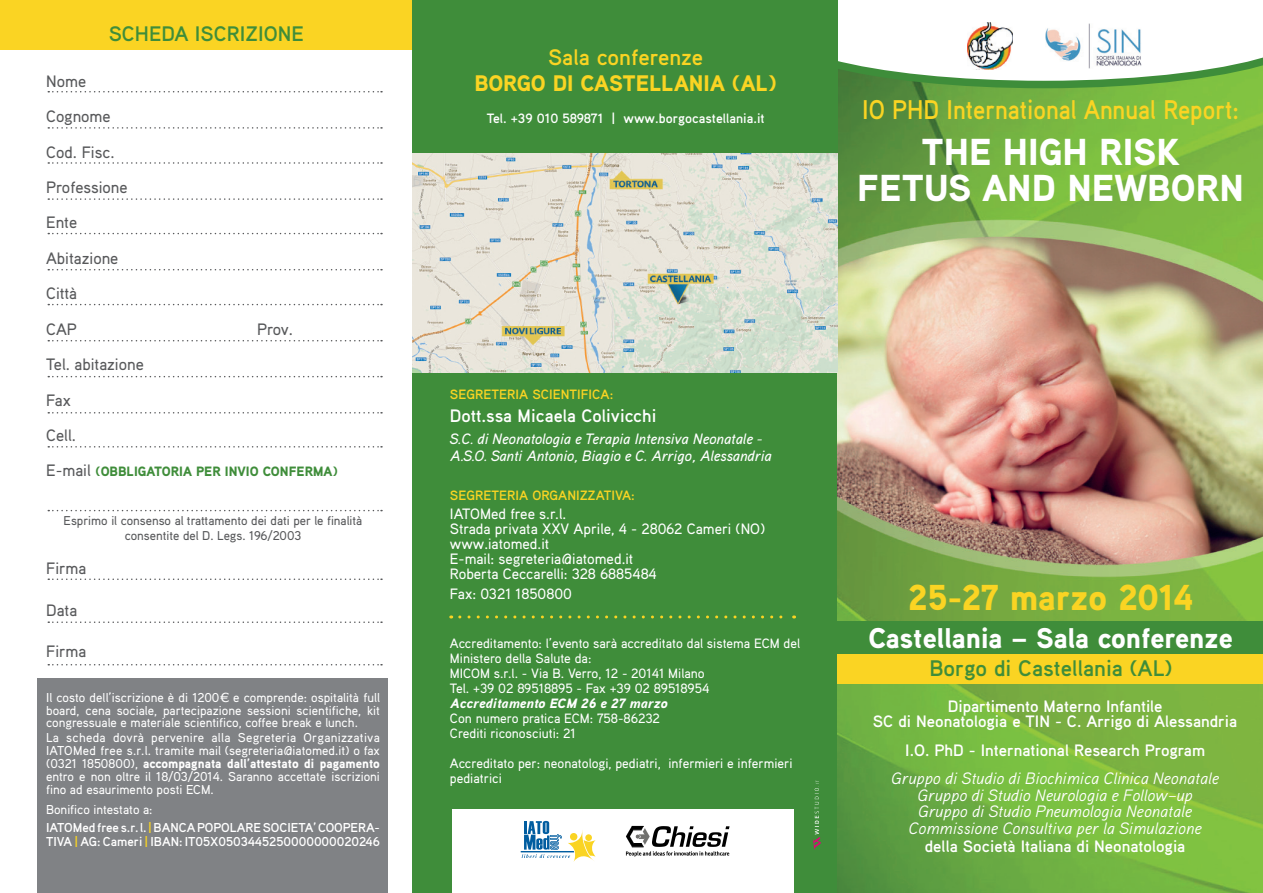
<style>
.page{position:relative;width:1263px;height:893px;background:#fff}
.page>*{position:absolute;margin:0;border:0;box-sizing:border-box;transform-origin:0 0}
.t1{font:900 37.5px "Aaux Pro";color:#fff}
.t2{font:900 36px "Aaux Pro";color:#fad423}
.t3{font:900 28.5px "Aaux Pro";color:#fff}
.t4{font:700 27px "Aaux Pro";color:#fad423;scale:.9 1}
.t5{font:22.5px "Aaux Pro Black OSF";color:#fad423}
.t6{font:700 22.5px "Aaux Pro";color:#3f8d3a}
.t7{font:700 22.5px "Aaux Pro";color:#fad423}
.t8{font:700 21px "Aaux Pro";color:#3f8d3a}
.t9{font:700 18px "Aaux Pro";color:#fff}
.t10{font:italic 16.5px "Aaux Pro";color:#fff}
.t11{font:700 16.5px "Aaux Pro";color:#fff}
.t12{font:16.5px "Aaux Pro Medium OSF";color:#57585a}
.t13{font:500 15px "Aaux Pro";color:#fff}
.t14{font:italic 500 15px/16.5px "Aaux Pro";color:#fff}
.t15{font:500 13.5px/15px "Aaux Pro";color:#fff}
.t16{font:700 13.5px "Aaux Pro";color:#fad423}
.t17{font:700 13.5px "Aaux Pro";color:#fff}
.t18{font:900 13.5px "Aaux Pro";color:#3f8d3a}
.t19{font:italic 900 13.5px "Aaux Pro";color:#fff}
.t20{font:500 12.9px/12.9px "Aaux Pro";color:#fff;text-align:justify}
.t21{font:700 12.9px/14.4px "Aaux Pro";color:#fff}
.t22{font:500 12.75px "Aaux Pro";color:#57585a}
.s1{font-family:"Aaux Pro Medium OSF";font-weight:400;font-size:16.5px;color:#57585a}
.s2{font-family:"Akzidenz Grotesk BQ";font-weight:400}
.s3{font-weight:900}
.s4{color:#fad423}
</style>
<div class="page">
<div style="left:412px;top:251px;width:426px;height:642px;background:#3f8d3a"></div>
<div style="left:452px;top:809px;width:341px;height:84px;background:#fff"></div>
<img style="left:838px;top:92px;width:425px;height:801px">
<div style="left:0;top:0;width:412px;height:50px;background:#fad423"></div>
<svg style="left:838px;top:22px;width:425px;height:70px"></svg>
<div style="left:412px;top:0;width:426px;height:230px;background:#3f8d3a"></div>
<img style="left:412px;top:153px;width:426px;height:219px">
<svg style="left:460px;top:615px;width:335px;height:3px"></svg>
<div style="left:37px;top:679px;width:351px;height:214px;background:#808285"></div>
<svg style="left:48px;top:91px;width:334px;height:1px"></svg>
<svg style="left:48px;top:578px;width:334px;height:2px"></svg>
<svg style="left:48px;top:162px;width:334px;height:2px"></svg>
<svg style="left:48px;top:664px;width:334px;height:1px"></svg>
<svg style="left:48px;top:233px;width:334px;height:1px"></svg>
<svg style="left:48px;top:304px;width:334px;height:1px"></svg>
<svg style="left:48px;top:376px;width:334px;height:1px"></svg>
<svg style="left:48px;top:446px;width:334px;height:2px"></svg>
<svg style="left:48px;top:127px;width:334px;height:2px"></svg>
<svg style="left:48px;top:621px;width:334px;height:2px"></svg>
<svg style="left:48px;top:198px;width:334px;height:2px"></svg>
<svg style="left:48px;top:269px;width:334px;height:1px"></svg>
<svg style="left:48px;top:340px;width:334px;height:1px"></svg>
<svg style="left:48px;top:412px;width:334px;height:2px"></svg>
<svg style="left:48px;top:510px;width:334px;height:1px"></svg>
<svg style="left:813px;top:780px;width:8px;height:69px"></svg>
<div style="left:838px;top:621px;width:425px;height:33px;background:#3f8d3a"></div>
<div style="left:838px;top:655px;width:425px;height:29px;background:#fad423"></div>
<img style="left:1045px;top:23px;width:98px;height:46px">
<img style="left:967px;top:23px;width:45px;height:46px">
<svg style="left:521px;top:821px;width:75px;height:41px"></svg>
<svg style="left:626px;top:826px;width:103px;height:31px"></svg>
<p class="t8" style="left:109px;top:20px;width:197px">SCHEDA ISCRIZIONE</p>
<p class="t12" style="left:46px;top:71px;width:42px">Nome</p>
<p class="t12" style="left:46px;top:106px;width:66px">Cognome</p>
<p class="t12" style="left:46px;top:142px;width:70px">Cod. Fisc.</p>
<p class="t12" style="left:46px;top:177px;width:83px">Professione</p>
<p class="t12" style="left:46px;top:212px;width:33px">Ente</p>
<p class="t12" style="left:46px;top:248px;width:74px">Abitazione</p>
<p class="t12" style="left:46px;top:283px;width:33px">Città</p>
<p class="t12" style="left:46px;top:319px;width:32px">CAP</p>
<p class="t12" style="left:257px;top:319px;width:38px">Prov.</p>
<p class="t12" style="left:46px;top:354px;width:99px">Tel. abitazione</p>
<p class="t12" style="left:46px;top:389px;width:26px">Fax</p>
<p class="t12" style="left:46px;top:425px;width:31px">Cell.</p>
<p class="t18" style="left:46px;top:463px;width:293px"><span class="s1">E-mail</span> (OBBLIGATORIA PER INVIO CONFERMA)</p>
<p class="t22" style="left:64px;top:513px;width:300px">Esprimo il consenso al trattamento dei dati per le finalità</p>
<p class="t22" style="left:125px;top:527px;width:178px">consentite del D. Legs. 196/2003</p>
<p class="t12" style="left:46px;top:558px;width:42px">Firma</p>
<p class="t12" style="left:46px;top:600px;width:33px">Data</p>
<p class="t12" style="left:46px;top:641px;width:42px">Firma</p>
<p class="t20" style="left:46px;top:690px;width:335px">Il costo dell’iscrizione è di 1200<span class="s2">€</span> e comprende: ospitalità full board, cena sociale, partecipazione sessioni scientifiche, kit congressuale e materiale scientifico, coffee break e lunch.</p>
<p class="t20" style="left:46px;top:731px;width:335px">La scheda dovrà pervenire alla Segreteria Organizzativa IATOMed free s.r.l. tramite mail (segreteria@iatomed.it) o fax (0321 1850800), <span class="s3">accompagnata dall’attestato di pagamento </span>entro e non oltre il 18/03/2014. Saranno accettate iscrizioni fino ad esaurimento posti ECM.</p>
<p class="t20" style="left:46px;top:803px;width:108px">Bonifico intestato a:</p>
<p class="t21" style="left:46px;top:820px;width:335px">IATOMed free s.r. l. <span class="s4">|</span> BANCA POPOLARE SOCIETA’ COOPERA-<br>TIVA <span class="s4">|</span> AG: Cameri <span class="s4">|</span> IBAN: IT05X0503445250000000020246</p>
<p class="t7" style="left:548px;top:43px;width:157px">Sala conferenze</p>
<p class="t5" style="left:474px;top:69px;width:304px">BORGO DI CASTELLANIA (AL)</p>
<p class="t17" style="left:487px;top:110px;width:279px">Tel. +39 010 589871 | www.borgocastellania.it</p>
<p class="t4" style="left:862px;top:92px;width:420px">IO PHD International Annual Report:</p>
<p class="t1" style="left:921px;top:127px;width:260px">THE HIGH RISK</p>
<p class="t1" style="left:857px;top:164px;width:388px">FETUS AND NEWBORN</p>
<p class="t16" style="left:450px;top:386px;width:165px">SEGRETERIA SCIENTIFICA:</p>
<p class="t9" style="left:450px;top:404px;width:208px">Dott.ssa Micaela Colivicchi</p>
<p class="t14" style="left:450px;top:430px;width:323px">S.C. di Neonatologia e Terapia Intensiva Neonatale -<br>A.S.O. Santi Antonio, Biagio e C. Arrigo, Alessandria</p>
<p class="t16" style="left:450px;top:486px;width:186px">SEGRETERIA ORGANIZZATIVA:</p>
<p class="t13" style="left:450px;top:505px;width:118px">IATOMed free s.r.l.</p>
<p class="t13" style="left:450px;top:520px;width:317px">Strada privata XXV Aprile, 4 - 28062 Cameri (NO)</p>
<p class="t13" style="left:450px;top:535px;width:101px">www.iatomed.it</p>
<p class="t13" style="left:450px;top:550px;width:185px">E-mail: segreteria@iatomed.it</p>
<p class="t13" style="left:450px;top:565px;width:208px">Roberta Ceccarelli: 328 6885484</p>
<p class="t13" style="left:450px;top:584px;width:124px">Fax: 0321 1850800</p>
<p class="t15" style="left:450px;top:636px;width:352px">Accreditamento: l’evento sarà accreditato dal sistema ECM del<br>Ministero della Salute da:</p>
<p class="t15" style="left:450px;top:666px;width:256px">MICOM s.r.l. - Via B. Verro, 12 - 20141 Milano</p>
<p class="t15" style="left:450px;top:681px;width:261px">Tel. +39 02 89518895 - Fax +39 02 89518954</p>
<p class="t19" style="left:450px;top:695px;width:219px">Accreditamento ECM 26 e 27 marzo</p>
<p class="t15" style="left:450px;top:711px;width:212px">Con numero pratica ECM: 758-86232</p>
<p class="t15" style="left:450px;top:726px;width:127px">Crediti riconosciuti: 21</p>
<p class="t15" style="left:450px;top:756px;width:344px">Accreditato per: neonatologi, pediatri, infermieri e infermieri pediatrici</p>
<p class="t2" style="left:908px;top:574px;width:287px">25-27 marzo 2014</p>
<p class="t3" style="left:868px;top:619px;width:366px">Castellania – Sala conferenze</p>
<p class="t6" style="left:929px;top:654px;width:244px">Borgo di Castellania (AL)</p>
<p class="t11" style="left:948px;top:695px;width:216px">Dipartimento Materno Infantile</p>
<p class="t11" style="left:873px;top:711px;width:366px">SC di Neonatologia e TIN - C. Arrigo di Alessandria</p>
<p class="t11" style="left:905px;top:739px;width:301px">I.O. PhD - International Research Program</p>
<p class="t10" style="left:891px;top:768px;width:330px">Gruppo di Studio di Biochimica Clinica Neonatale</p>
<p class="t10" style="left:917px;top:784px;width:277px">Gruppo di Studio Neurologia e Follow–up</p>
<p class="t10" style="left:918px;top:801px;width:276px">Gruppo di Studio Pneumologia Neonatale</p>
<p class="t10" style="left:908px;top:817px;width:295px">Commissione Consultiva per la Simulazione</p>
<p class="t11" style="left:925px;top:835px;width:262px">della Società Italiana di Neonatologia</p>
</div>
